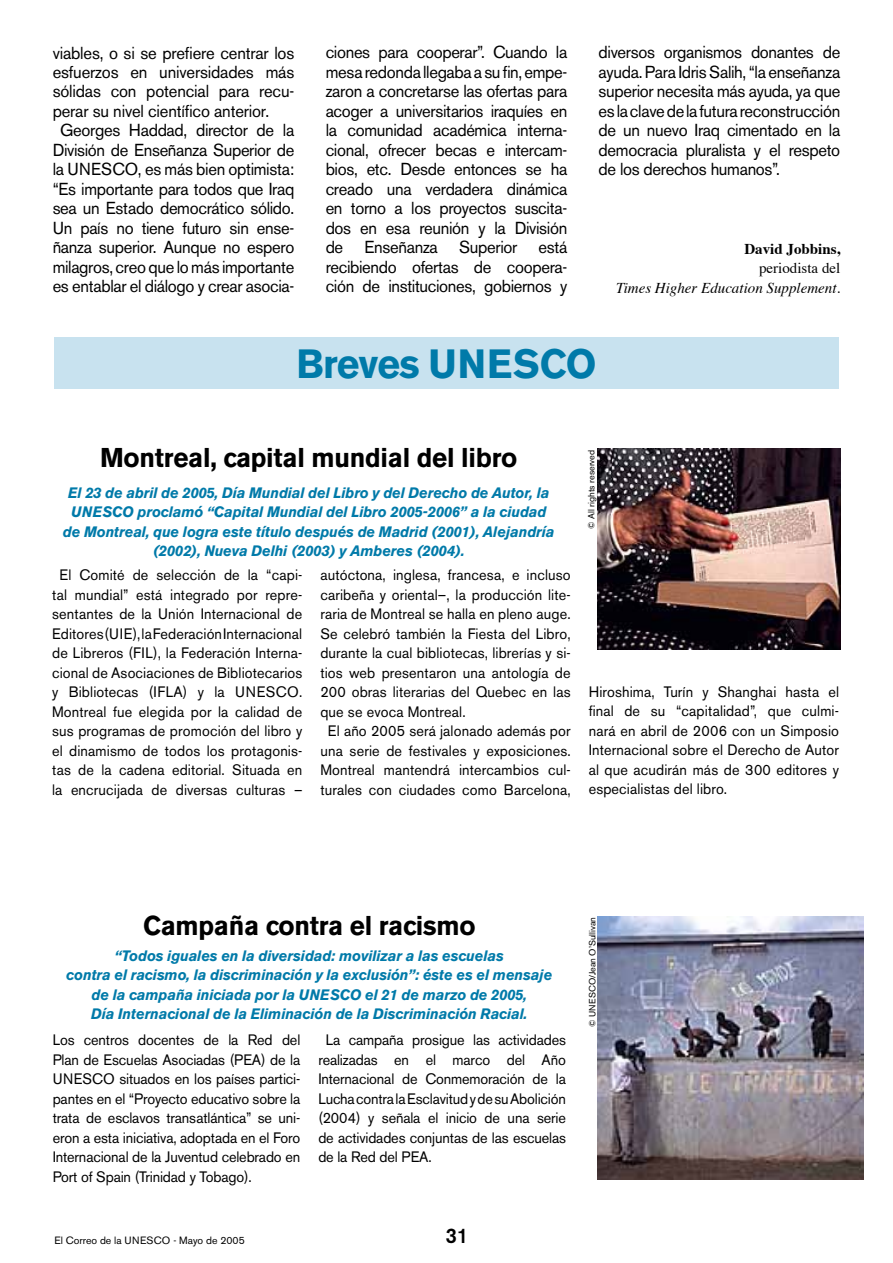
<style>
.page{position:relative;width:893px;height:1263px;background:#fff}
.page>*{position:absolute;margin:0;border:0;box-sizing:border-box;transform-origin:0 0}
.t1{font:700 40.5px "Akzidenz Grotesk BE";color:#007aa9;scale:.96 1}
.t2{font:700 27px "Akzidenz Grotesk BE";letter-spacing:-.01em;color:#000;scale:.96 1}
.t3{font:500 21px "Akzidenz Grotesk BE";color:#000;scale:.96 1}
.t4{font:17.25px/19.5px "Akzidenz Grotesk BE";letter-spacing:-.02em;color:#000;text-align:justify;scale:.96 1}
.t5{font:15px/19.5px "Akzidenz Grotesk BE";letter-spacing:.01em;color:#000;text-align:justify;scale:.96 1}
.t6{font:italic 700 15px/19.5px "Akzidenz Grotesk BE";letter-spacing:-.01em;color:#007aa9;text-align:center;scale:.96 1}
.t7{font:italic 15px/19.5px "Times";color:#000;text-align:right}
.t8{font:700 15px "Times";color:#000}
.t9{font:10.5px "Akzidenz Grotesk BE";color:#000}
.t10{font:9px "Akzidenz Grotesk BE";color:#000}
.s1{font-style:normal}
</style>
<div class="page">
<div style="left:54px;top:337px;width:785px;height:52px;background:#c8e2ef"></div>
<img style="left:597px;top:449px;width:243px;height:200px">
<img style="left:597px;top:917px;width:266px;height:262px">
<p class="t4" style="left:53px;top:43px;width:253px">viables, o si se prefiere centrar los</p>
<p class="t4" style="left:53px;top:62px;width:253px">esfuerzos en universidades más</p>
<p class="t4" style="left:53px;top:82px;width:253px">sólidas con potencial para recu-</p>
<p class="t4" style="left:53px;top:101px;width:227px">perar su nivel científico anterior.</p>
<p class="t4" style="left:60px;top:121px;width:245px">Georges Haddad, director de la</p>
<p class="t4" style="left:53px;top:140px;width:253px">División de Enseñanza Superior de</p>
<p class="t4" style="left:53px;top:160px;width:253px">la UNESCO, es más bien optimista:</p>
<p class="t4" style="left:53px;top:179px;width:253px">“Es importante para todos que Iraq</p>
<p class="t4" style="left:53px;top:199px;width:253px">sea un Estado democrático sólido.</p>
<p class="t4" style="left:53px;top:218px;width:253px">Un país no tiene futuro sin ense-</p>
<p class="t4" style="left:53px;top:238px;width:253px">ñanza superior. Aunque no espero</p>
<p class="t4" style="left:53px;top:257px;width:253px">milagros, creo que lo más importante</p>
<p class="t4" style="left:53px;top:277px;width:253px">es entablar el diálogo y crear asocia-</p>
<p class="t4" style="left:326px;top:43px;width:253px">ciones para cooperar”. Cuando la mesa redonda llegaba a su fin, empe&shy;zaron a concretarse las ofertas para acoger a universitarios iraquíes en la comunidad académica interna&shy;cional, ofrecer becas e intercam&shy;bios, etc. Desde entonces se ha creado una verdadera dinámica en torno a los proyectos suscita&shy;dos en esa reunión y la División de Enseñanza Superior está recibiendo ofertas de coopera&shy;ción de instituciones, gobiernos y</p>
<p class="t4" style="left:599px;top:43px;width:253px">diversos organismos donantes de ayuda. Para Idris Salih, “la enseñanza superior necesita más ayuda, ya que es la clave de la futura reconstrucción de un nuevo Iraq cimentado en la democracia pluralista y el respeto de los derechos humanos”.</p>
<p class="t8" style="left:744px;top:234px;width:97px">David Jobbins,</p>
<p class="t7" style="left:616px;top:257px;width:226px"><span class="s1">periodista del<br></span>Times Higher Education Supplement<span class="s1">.</span></p>
<h1 class="t1" style="left:296px;top:341px;width:168px">Breves UNESCO</h1>
<h2 class="t2" style="left:100px;top:441px;width:436px">Montreal, capital mundial del libro</h2>
<p class="t6" style="left:63px;top:483px;width:513px">El 23 de abril de 2005, Día Mundial del Libro y del Derecho de Autor, la UNESCO proclamó “Capital Mundial del Libro 2005-2006” a la ciudad de Montreal, que logra este título después de Madrid (2001), Alejandría (2002), Nueva Delhi (2003) y Amberes (2004).</p>
<p class="t5" style="left:52px;top:565px;width:262px;text-align:center">El Comité de selección de la “capi&shy;tal mundial” está integrado por repre&shy;sentantes de la Unión Internacional de Editores (UIE), la Federación Internacional de Libreros (FIL), la Federación Interna&shy;cional de Asociaciones de Bibliotecarios y Bibliotecas (IFLA) y la UNESCO.<br>Montreal fue elegida por la calidad de sus programas de promoción del libro y el dinamismo de todos los protagonis&shy;tas de la cadena editorial. Situada en la encrucijada de diversas culturas –</p>
<p class="t5" style="left:320px;top:565px;width:262px">autóctona, inglesa, francesa, e incluso</p>
<p class="t5" style="left:320px;top:585px;width:262px">caribeña y oriental–, la producción lite-</p>
<p class="t5" style="left:320px;top:604px;width:262px">raria de Montreal se halla en pleno auge.</p>
<p class="t5" style="left:320px;top:624px;width:262px">Se celebró también la Fiesta del Libro,</p>
<p class="t5" style="left:320px;top:643px;width:262px">durante la cual bibliotecas, librerías y si-</p>
<p class="t5" style="left:320px;top:663px;width:262px">tios web presentaron una antología de</p>
<p class="t5" style="left:320px;top:682px;width:262px">200 obras literarias del Quebec en las</p>
<p class="t5" style="left:320px;top:702px;width:153px">que se evoca Montreal.</p>
<p class="t5" style="left:328px;top:721px;width:254px">El año 2005 será jalonado además por</p>
<p class="t5" style="left:320px;top:741px;width:262px">una serie de festivales y exposiciones.</p>
<p class="t5" style="left:320px;top:760px;width:262px">Montreal mantendrá intercambios cul-</p>
<p class="t5" style="left:320px;top:780px;width:262px">turales con ciudades como Barcelona,</p>
<p class="t10" style="left:586px;top:529px;width:80px;rotate:-90deg">© All rights reserved</p>
<p class="t5" style="left:589px;top:682px;width:262px">Hiroshima, Turín y Shanghai hasta el final de su “capitalidad”, que culmi&shy;nará en abril de 2006 con un Simposio Internacional sobre el Derecho de Autor al que acudirán más de 300 editores y especialistas del libro.</p>
<h2 class="t2" style="left:143px;top:910px;width:348px">Campaña contra el racismo</h2>
<p class="t6" style="left:66px;top:946px;width:508px">“Todos iguales en la diversidad: movilizar a las escuelas<br>contra el racismo, la discriminación y la exclusión”: éste es el mensaje de la campaña iniciada por la UNESCO el 21 de marzo de 2005,<br>Día Internacional de la Eliminación de la Discriminación Racial.</p>
<p class="t5" style="left:53px;top:1030px;width:259px">Los centros docentes de la Red del Plan de Escuelas Asociadas (PEA) de la UNESCO situados en los países partici&shy;pantes en el “Proyecto educativo sobre la trata de esclavos transatlántica” se uni&shy;eron a esta iniciativa, adoptada en el Foro Internacional de la Juventud celebrado en Port of Spain (Trinidad y Tobago).</p>
<p class="t5" style="left:318px;top:1030px;width:259px;text-indent:8px">La campaña prosigue las actividades realizadas en el marco del Año Internacional de Conmemoración de la Lucha contra la Esclavitud y de su Abolición (2004) y señala el inicio de una serie de actividades conjuntas de las escuelas de la Red del PEA.</p>
<p class="t9" style="left:55px;top:1234px;width:192px">El Correo de la UNESCO - Mayo de 2005</p>
<h3 class="t3" style="left:445px;top:1223px;width:25px">31</h3>
<p class="t10" style="left:587px;top:1027px;width:112px;rotate:-90deg">© UNESCO/Jean O’Sullivan</p>
</div>
